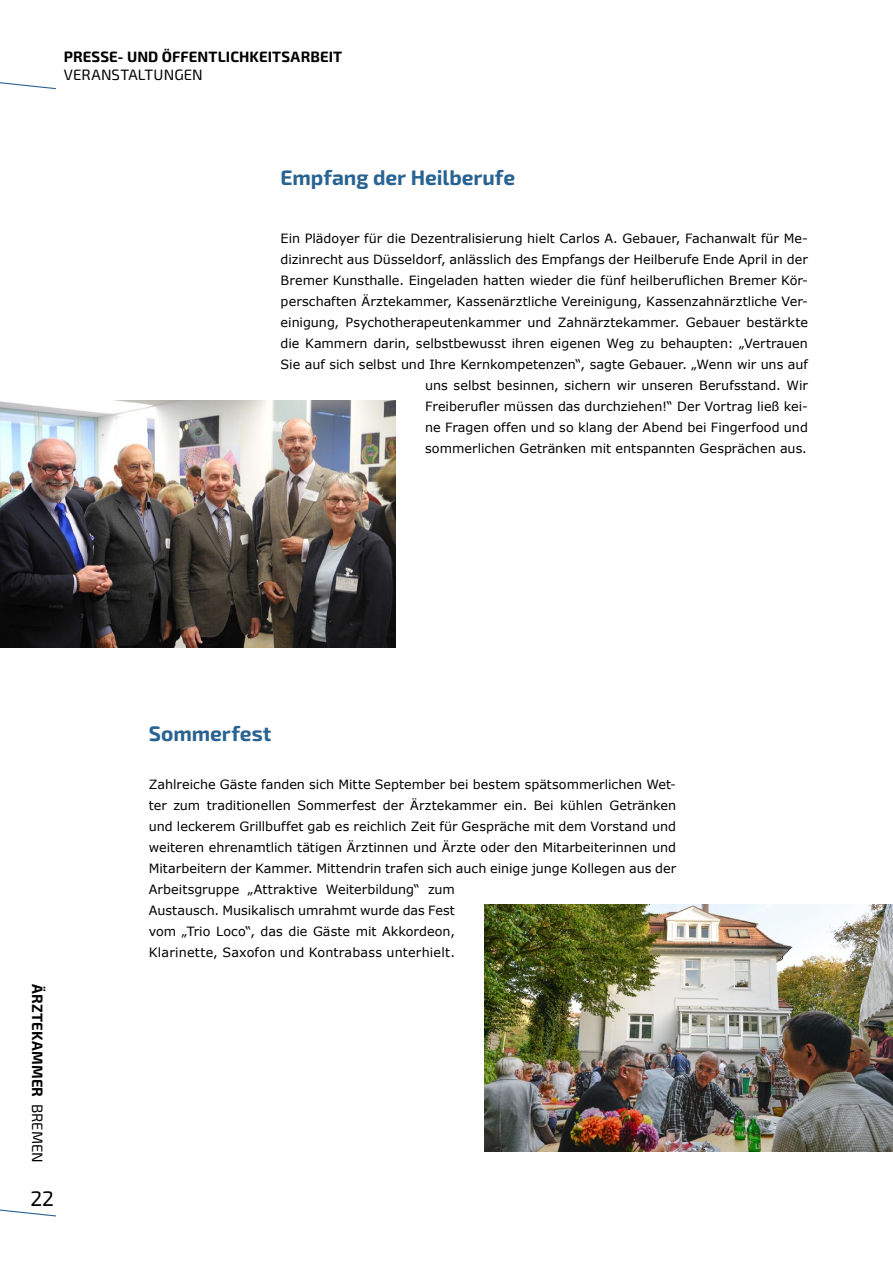
<style>
.page{position:relative;width:893px;height:1263px;background:#fff}
.page>*{position:absolute;margin:0;border:0;box-sizing:border-box;transform-origin:0 0}
.t1{font:700 21px "Exo 2";color:#296392}
.t2{font:21px "Exo 2";color:#000}
.t3{font:700 15px "Exo 2";letter-spacing:.005em;color:#000}
.t4{font:15px "Exo 2";letter-spacing:.005em;color:#000}
.t5{font:12.75px/21px "Verdana";color:#000;text-align:right}
.s1{font-weight:400}
</style>
<div class="page">
<svg style="left:0;top:1209px;width:56px;height:8px"></svg>
<svg style="left:0;top:82px;width:56px;height:8px"></svg>
<img style="left:0;top:401px;width:395px;height:246px">
<img style="left:485px;top:905px;width:408px;height:246px">
<p class="t3" style="left:64px;top:47px;width:280px">PRESSE- UND ÖFFENTLICHKEITSARBEIT</p>
<p class="t4" style="left:64px;top:65px;width:141px">VERANSTALTUNGEN</p>
<h1 class="t1" style="left:281px;top:165px;width:236px">Empfang der Heilberufe</h1>
<p class="t5" style="left:281px;top:228px;width:529px">Ein Plädoyer für die Dezentralisierung hielt Carlos A. Gebauer, Fachanwalt für Me&shy;dizinrecht aus Düsseldorf, anlässlich des Empfangs der Heilberufe Ende April in der Bremer Kunsthalle. Eingeladen hatten wieder die fünf heilberuflichen Bremer Kör&shy;perschaften Ärztekammer, Kassenärztliche Vereinigung, Kassenzahnärztliche Ver&shy;einigung, Psychotherapeutenkammer und Zahnärztekammer. Gebauer bestärkte die Kammern darin, selbstbewusst ihren eigenen Weg zu behaupten: „Vertrauen Sie auf sich selbst und Ihre Kernkompetenzen“, sagte Gebauer. „Wenn wir uns auf uns selbst besinnen, sichern wir unseren Berufsstand. Wir<br>Freiberufler müssen das durchziehen!“ Der Vortrag ließ kei-<br>ne Fragen offen und so klang der Abend bei Fingerfood und<br>sommerlichen Getränken mit entspannten Gesprächen aus.</p>
<p class="t3" style="left:46px;top:984px;width:181px;rotate:90deg">ÄRZTEKAMMER <span class="s1">BREMEN</span></p>
<h1 class="t2" style="left:30px;top:1186px;width:25px">22</h1>
<h1 class="t1" style="left:149px;top:721px;width:124px">Sommerfest</h1>
<p class="t5" style="left:149px;top:774px;width:529px;text-align:left">Zahlreiche Gäste fanden sich Mitte September bei bestem spätsommerlichen Wet&shy;ter zum traditionellen Sommerfest der Ärztekammer ein. Bei kühlen Getränken und leckerem Grillbuffet gab es reichlich Zeit für Gespräche mit dem Vorstand und weiteren ehrenamtlich tätigen Ärztinnen und Ärzte oder den Mitarbeiterinnen und Mitarbeitern der Kammer. Mittendrin trafen sich auch einige junge Kollegen aus der Arbeitsgruppe „Attraktive Weiterbildung“ zum<br>Austausch. Musikalisch umrahmt wurde das Fest<br>vom „Trio Loco“, das die Gäste mit Akkordeon,<br>Klarinette, Saxofon und Kontrabass unterhielt.</p>
</div>
